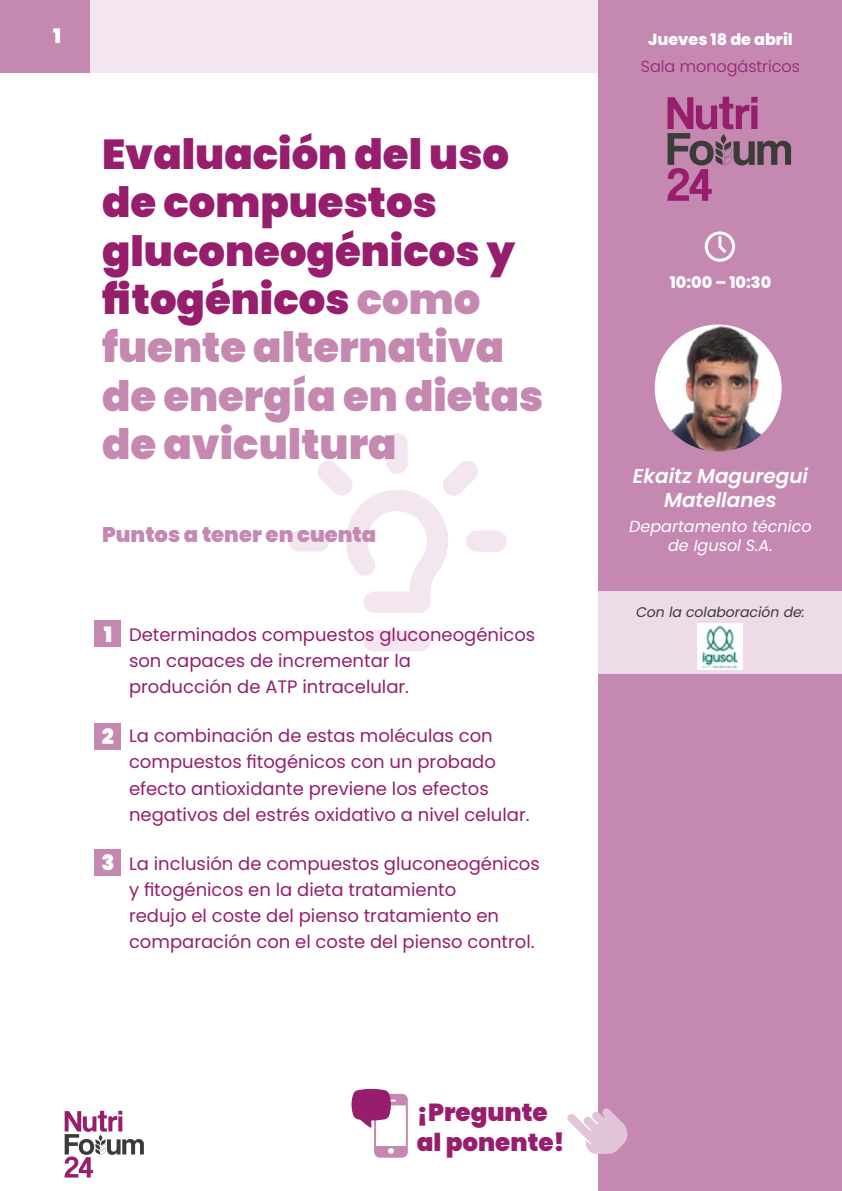
<style>
.page{position:relative;width:842px;height:1191px;background:#fff}
.page>*{position:absolute;margin:0;border:0;box-sizing:border-box;transform-origin:0 0}
._08_Titulo{font:900 41.8px/48.4px "Poppins";color:#961e6d}
.t1{font:900 24.6px/29.6px "Poppins";color:#961e6d}
._07_Subtitulo{font:900 21.2px "Poppins";color:#c588b1}
._07_Subtitulo-2{font:900 21.2px "Poppins";color:#fff}
.t2{font:italic 600 20px/24px "Poppins";color:#fff;text-align:center}
.t3{font:900 20px "Poppins";color:#fff}
._01_Texto{font:18px/26.2px "Poppins";color:#961e6d}
.t4{font:italic 16px/19.2px "Poppins";color:#fff;text-align:center}
.t5{font:800 16px "Poppins";color:#fff}
.t6{font:300 16px "Poppins";color:#961e6d}
.t7{font:italic 14px "Poppins";color:#3b3b38}
.s1{color:#c588b1}
</style>
<div class="page">
<div style="left:289px;top:530px;width:40px;height:21px;background:#f3e6f0;border-radius:11px"></div>
<div style="left:466px;top:530px;width:41px;height:22px;background:#f3e6f0;border-radius:11px"></div>
<div style="left:386px;top:433px;width:22px;height:41px;background:#f3e6f0;border-radius:11px"></div>
<svg style="left:317px;top:461px;width:161px;height:152px"></svg>
<div style="left:363px;top:630px;width:68px;height:21px;background:#f3e6f0;border-radius:11px"></div>
<div style="left:95px;top:620px;width:26px;height:27px;background:#c588b1"></div>
<div style="left:95px;top:723px;width:26px;height:26px;background:#c588b1"></div>
<div style="left:95px;top:849px;width:26px;height:26px;background:#c588b1"></div>
<div style="left:0;top:0;width:842px;height:72px;background:#f3e6f0"></div>
<div style="left:599px;top:0;width:243px;height:1191px;background:#c588b1"></div>
<div style="left:599px;top:591px;width:243px;height:82px;background:#eddbe7"></div>
<div style="left:0;top:0;width:89px;height:72px;background:#c588b1"></div>
<svg style="left:705px;top:231px;width:30px;height:31px"></svg>
<img style="left:655px;top:324px;width:127px;height:127px;border-radius:63px">
<svg style="left:351px;top:1088px;width:57px;height:69px"></svg>
<svg style="left:567px;top:1108px;width:61px;height:46px"></svg>
<svg style="left:667px;top:97px;width:124px;height:104px"></svg>
<svg style="left:65px;top:1110px;width:79px;height:67px"></svg>
<img style="left:697px;top:624px;width:45px;height:45px">
<p class="t3" style="left:53px;top:24px;width:9px">1</p>
<p class="t5" style="left:648px;top:30px;width:146px">Jueves 18 de abril</p>
<p class="_08_Titulo" style="left:102px;top:130px;width:443px">Evaluación del uso de compuestos gluconeogénicos y fitogénicos <span class="s1">como fuente alternativa de energía en dietas de avicultura</span></p>
<p class="_07_Subtitulo" style="left:102px;top:522px;width:276px">Puntos a tener en cuenta</p>
<p class="_07_Subtitulo-2" style="left:104px;top:622px;width:10px">1</p>
<p class="_07_Subtitulo-2" style="left:102px;top:724px;width:13px">2</p>
<p class="_07_Subtitulo-2" style="left:101px;top:850px;width:15px">3</p>
<p class="_01_Texto" style="left:129px;top:621px;width:408px">Determinados compuestos gluconeogénicos son capaces de incrementar la<br>producción de ATP intracelular.</p>
<p class="_01_Texto" style="left:129px;top:723px;width:402px">La combinación de estas moléculas con compuestos fitogénicos con un probado efecto antioxidante previene los efectos negativos del estrés oxidativo a nivel celular.</p>
<p class="_01_Texto" style="left:129px;top:850px;width:412px">La inclusión de compuestos gluconeogénicos y fitogénicos en la dieta tratamiento<br>redujo el coste del pienso tratamiento en comparación con el coste del pienso control.</p>
<h2 class="t1" style="left:417px;top:1097px;width:149px">¡Pregunte al ponente!</h2>
<p class="t6" style="left:641px;top:57px;width:160px">Sala monogástricos</p>
<p class="t5" style="left:670px;top:273px;width:103px">10:00 – 10:30</p>
<p class="t2" style="left:633px;top:464px;width:177px">Ekaitz Maguregui<br>Matellanes</p>
<p class="t4" style="left:629px;top:516px;width:184px">Departamento técnico de Igusol S.A.</p>
<p class="t7" style="left:636px;top:604px;width:170px">Con la colaboración de:</p>
</div>
